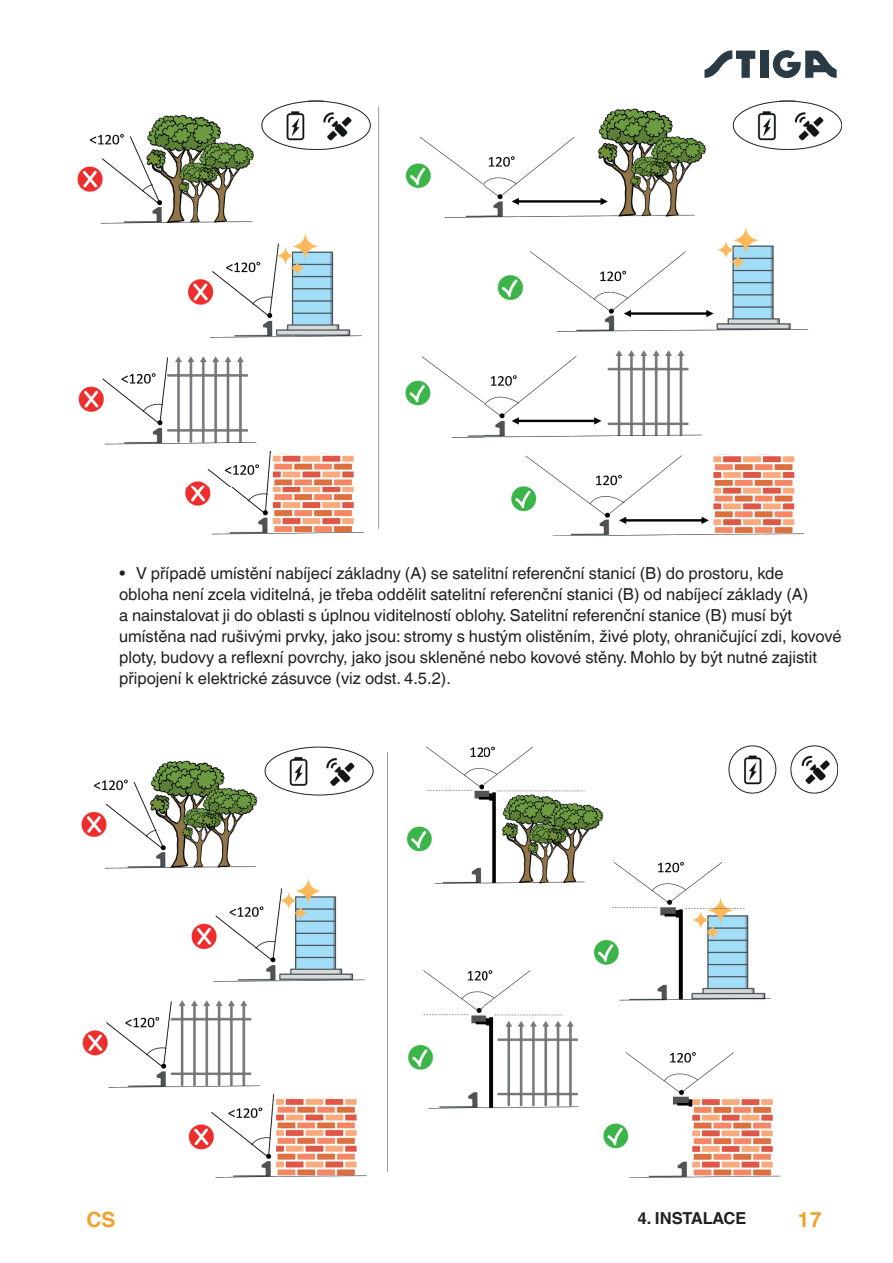
<style>
.page{position:relative;width:893px;height:1263px;background:#fff}
.page>*{position:absolute;margin:0;border:0;box-sizing:border-box;transform-origin:0 0}
.t1{font:700 21px "Helvetica World";color:#efa12d}
.t2{font:16.5px/21px "Helvetica World";color:#231f20}
.t3{font:700 16.5px "Helvetica World";color:#231f20}
</style>
<div class="page">
<div style="left:760px;top:51px;width:8px;height:27px;background:#2a3b45"></div>
<svg style="left:704px;top:50px;width:51px;height:28px"></svg>
<svg style="left:773px;top:50px;width:64px;height:28px"></svg>
<img style="left:77px;top:101px;width:765px;height:434px">
<img style="left:81px;top:745px;width:757px;height:433px">
<p class="t2" style="left:119px;top:563px;width:724px">• V případě umístění nabíjecí základny (A) se satelitní referenční stanicí (B) do prostoru, kde<br>obloha není zcela viditelná, je třeba oddělit satelitní referenční stanici (B) od nabíjecí základy (A)<br>a nainstalovat ji do oblasti s úplnou viditelností oblohy. Satelitní referenční stanice (B) musí být umístěna nad rušivými prvky, jako jsou: stromy s hustým olistěním, živé ploty, ohraničující zdi, kovové ploty, budovy a reflexní povrchy, jako jsou skleněné nebo kovové stěny. Mohlo by být nutné zajistit připojení k elektrické zásuvce (viz odst. 4.5.2).</p>
<p class="t1" style="left:86px;top:1208px;width:31px">CS</p>
<p class="t3" style="left:637px;top:1209px;width:111px">4. INSTALACE</p>
<p class="t1" style="left:798px;top:1208px;width:26px">17</p>
</div>
